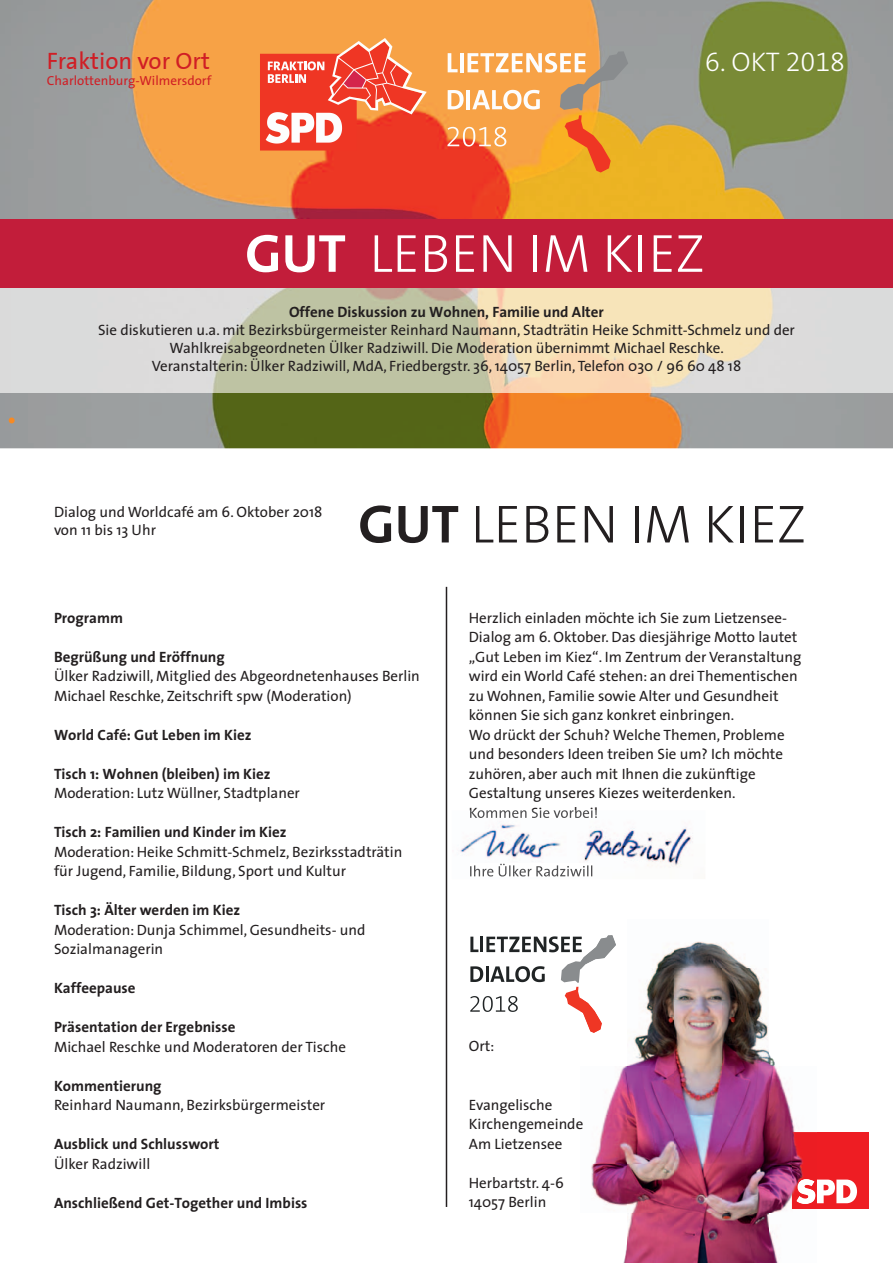
<style>
.page{position:relative;width:893px;height:1263px;background:#fff}
.page>*{position:absolute;margin:0;border:0;box-sizing:border-box;transform-origin:0 0}
.t1{font:300 54px "The Sans";color:#231f20}
.t2{font:300 54px "The Sans";color:#fff}
.t3{font:300 27px "SPD The Sans";color:#fff}
.t4{font:24px "The Sans 5 Plain";color:#d01e25}
.t5{font:15px/19.5px "The Sans";color:#231f20}
.t6{font:700 15px "The Sans";color:#231f20}
.t7{font:13.2px "The Sans";color:#d01e25}
.s1{font-weight:700}
</style>
<div class="page">
<img style="left:0;top:0;width:893px;height:448px">
<img style="left:0;top:287px;width:893px;height:106px">
<svg style="left:447px;top:51px;width:181px;height:121px;background:#eaa159"></svg>
<div style="left:792px;top:1132px;width:77px;height:77px;background:#ee1d23"></div>
<svg style="left:817px;top:1179px;width:40px;height:25px"></svg>
<img style="left:591px;top:941px;width:204px;height:322px">
<svg style="left:470px;top:935px;width:146px;height:98px"></svg>
<img style="left:792px;top:1132px;width:25px;height:77px">
<img style="left:796px;top:1179px;width:19px;height:25px">
<hr style="left:446px;top:587px;width:1px;height:620px;background:#231f20">
<div style="left:0;top:219px;width:893px;height:68px;background:#c21d3a"></div>
<img style="left:460px;top:824px;width:233px;height:53px">
<img style="left:470px;top:810px;width:127px;height:8px">
<img style="left:470px;top:864px;width:122px;height:12px">
<svg style="left:9px;top:417px;width:6px;height:6px"></svg>
<svg style="left:260px;top:38px;width:167px;height:113px;background:#f26b4e"></svg>
<h3 class="t4" style="left:47px;top:41px;width:165px">Fraktion vor Ort</h3>
<p class="t7" style="left:47px;top:69px;width:166px">Charlottenburg-Wilmersdorf</p>
<h2 class="t3" style="left:705px;top:45px;width:141px">6. OKT 2018</h2>
<h1 class="t2" style="left:245px;top:209px;width:461px"><span class="s1">GUT</span> LEBEN IM KIEZ</h1>
<p class="t6" style="left:289px;top:299px;width:316px">Offene Diskussion zu Wohnen, Familie und Alter</p>
<p class="t5" style="left:98px;top:320px;width:698px;line-height:18px;text-align:center">Sie diskutieren u.a. mit Bezirksbürgermeister Reinhard Naumann, Stadträtin Heike Schmitt-Schmelz und der<br>Wahlkreisabgeordneten Ülker Radziwill. Die Moderation übernimmt Michael Reschke.<br>Veranstalterin: Ülker Radziwill, MdA, Friedbergstr. 36, 14057 Berlin, Telefon 030 / 96 60 48 18</p>
<p class="t5" style="left:54px;top:502px;width:270px;line-height:18px">Dialog und Worldcafé am 6. Oktober 2018 von 11 bis 13 Uhr</p>
<h1 class="t1" style="left:358px;top:480px;width:449px"><span class="s1">GUT</span> LEBEN IM KIEZ</h1>
<p class="t6" style="left:54px;top:605px;width:71px">Programm</p>
<p class="t6" style="left:54px;top:644px;width:172px">Begrüßung und Eröffnung</p>
<p class="t5" style="left:54px;top:666px;width:367px">Ülker Radziwill, Mitglied des Abgeordnetenhauses Berlin<br>Michael Reschke, Zeitschrift spw (Moderation)</p>
<p class="t6" style="left:54px;top:722px;width:199px">World Café: Gut Leben im Kiez</p>
<p class="t6" style="left:54px;top:761px;width:218px">Tisch 1: Wohnen (bleiben) im Kiez</p>
<p class="t5" style="left:54px;top:783px;width:247px">Moderation: Lutz Wüllner, Stadtplaner</p>
<p class="t6" style="left:54px;top:820px;width:234px">Tisch 2: Familien und Kinder im Kiez</p>
<p class="t5" style="left:54px;top:841px;width:350px">Moderation: Heike Schmitt-Schmelz, Bezirksstadträtin für Jugend, Familie, Bildung, Sport und Kultur</p>
<p class="t6" style="left:54px;top:898px;width:188px">Tisch 3: Älter werden im Kiez</p>
<p class="t5" style="left:54px;top:919px;width:313px">Moderation: Dunja Schimmel, Gesundheits- und<br>Sozialmanagerin</p>
<p class="t6" style="left:54px;top:976px;width:83px">Kaffeepause</p>
<p class="t6" style="left:54px;top:1015px;width:183px">Präsentation der Ergebnisse</p>
<p class="t5" style="left:54px;top:1036px;width:293px">Michael Reschke und Moderatoren der Tische</p>
<p class="t6" style="left:54px;top:1073px;width:109px">Kommentierung</p>
<p class="t5" style="left:54px;top:1095px;width:273px">Reinhard Naumann, Bezirksbürgermeister</p>
<p class="t6" style="left:54px;top:1132px;width:167px">Ausblick und Schlusswort</p>
<p class="t5" style="left:54px;top:1153px;width:98px">Ülker Radziwill</p>
<p class="t6" style="left:54px;top:1190px;width:255px">Anschließend Get-Together und Imbiss</p>
<p class="t5" style="left:469px;top:607px;width:334px">Herzlich einladen möchte ich Sie zum Lietzensee-Dialog am 6. Oktober. Das diesjährige Motto lautet „Gut Leben im Kiez“. Im Zentrum der Veranstaltung wird ein World Café stehen: an drei Thementischen zu Wohnen, Familie sowie Alter und Gesundheit können Sie sich ganz konkret einbringen.<br>Wo drückt der Schuh? Welche Themen, Probleme und besonders Ideen treiben Sie um? Ich möchte zuhören, aber auch mit Ihnen die zukünftige Gestaltung unseres Kiezes weiterdenken.</p>
<p class="t5" style="left:469px;top:1036px;width:27px">Ort:</p>
<p class="t5" style="left:469px;top:1094px;width:116px">Evangelische<br>Kirchengemeinde<br>Am Lietzensee</p>
<p class="t5" style="left:469px;top:1172px;width:97px">Herbartstr. 4-6<br>14057 Berlin</p>
</div>
